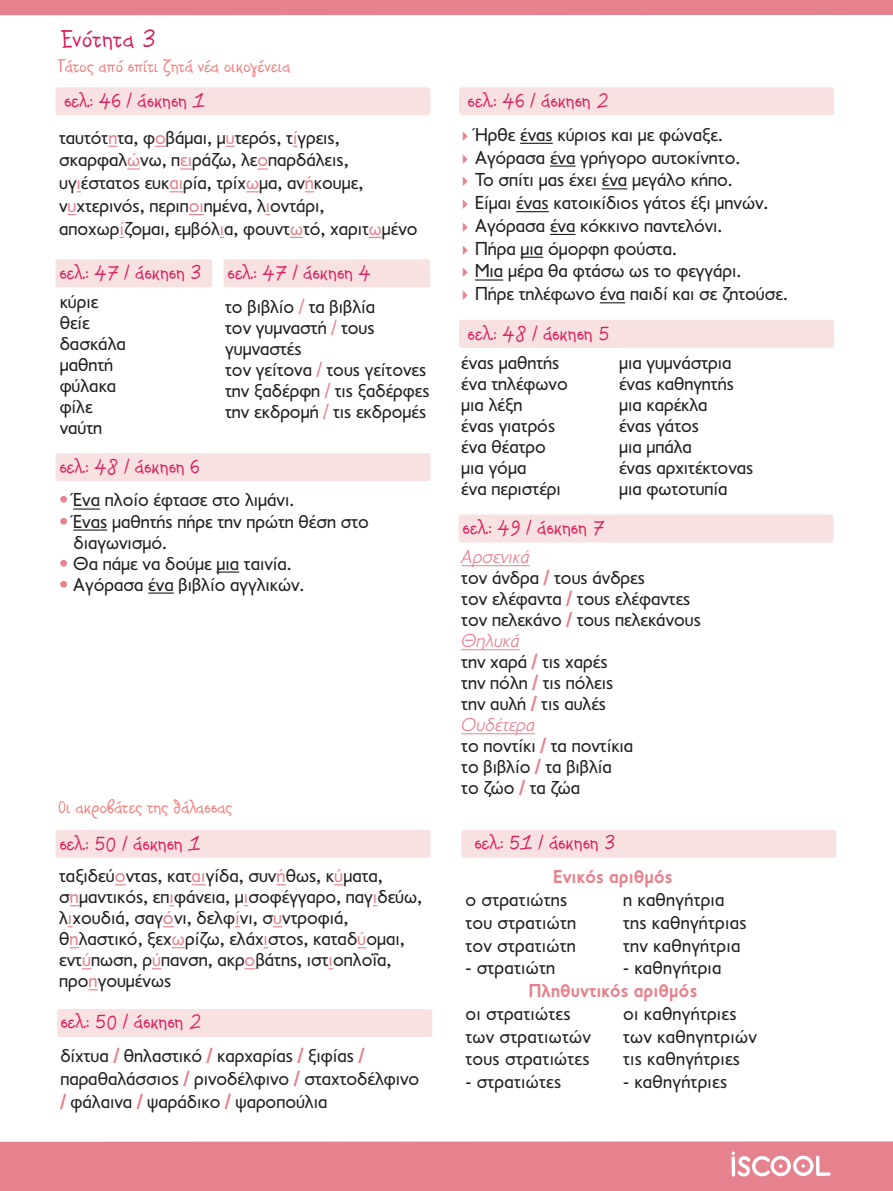
<style>
.page{position:relative;width:893px;height:1191px;background:#fff}
.page>*{position:absolute;margin:0;border:0;box-sizing:border-box;transform-origin:0 0}
.t1{font:27px "PF Kids Pro Grade Five";letter-spacing:.02em;color:#da1c5c}
.t2{font:21.6px "PF Kids Pro Grade Five";color:#da1c5c}
.t3{font:19.5px "PF Kids Pro Grade Five";color:#f37d7d}
.t4{font:19.05px/21px "PF Transport";color:#231f20}
.t5{font:700 19.05px "PF Transport";color:#e6828e}
.s1{color:#e6828e}
.s2{font-family:"PF Beau Sans Pro Bbook";font-size:13.5px;color:#e6828e}
.s3{font-weight:300;font-style:italic;color:#e6828e}
.s4{font-weight:700;color:#e6828e}
</style>
<div class="page">
<div style="left:57px;top:1009px;width:375px;height:28px;background:#f8e2e1;border-radius:3px"></div>
<div style="left:461px;top:829px;width:375px;height:28px;background:#f8e2e1;border-radius:3px"></div>
<div style="left:55px;top:87px;width:375px;height:28px;background:#f8e2e1;border-radius:3px"></div>
<div style="left:56px;top:453px;width:375px;height:28px;background:#f8e2e1;border-radius:3px"></div>
<div style="left:56px;top:829px;width:375px;height:28px;background:#f8e2e1;border-radius:3px"></div>
<div style="left:459px;top:514px;width:375px;height:28px;background:#f8e2e1;border-radius:3px"></div>
<div style="left:56px;top:259px;width:156px;height:28px;background:#f8e2e1;border-radius:2px"></div>
<div style="left:224px;top:259px;width:206px;height:28px;background:#f8e2e1;border-radius:2px"></div>
<div style="left:459px;top:87px;width:375px;height:28px;background:#f8e2e1;border-radius:3px"></div>
<div style="left:459px;top:320px;width:375px;height:28px;background:#f8e2e1;border-radius:3px"></div>
<div style="left:0;top:1141px;width:893px;height:50px;background:#e6828e"></div>
<svg style="left:731px;top:1151px;width:100px;height:26px"></svg>
<div style="left:0;top:0;width:893px;height:15px;background:#e6828e"></div>
<svg style="left:127px;top:168px;width:13px;height:2px"></svg>
<svg style="left:180px;top:168px;width:12px;height:2px"></svg>
<svg style="left:258px;top:168px;width:10px;height:2px"></svg>
<svg style="left:169px;top:191px;width:14px;height:1px"></svg>
<svg style="left:246px;top:191px;width:13px;height:1px"></svg>
<svg style="left:189px;top:214px;width:15px;height:1px"></svg>
<svg style="left:290px;top:237px;width:13px;height:1px"></svg>
<svg style="left:369px;top:237px;width:13px;height:1px"></svg>
<hr style="left:461px;top:565px;width:69px;height:1px;background:#e6828e">
<hr style="left:461px;top:649px;width:59px;height:1px;background:#e6828e">
<hr style="left:461px;top:733px;width:74px;height:1px;background:#e6828e">
<hr style="left:520px;top:143px;width:33px;height:1px;background:#231f20">
<hr style="left:550px;top:165px;width:25px;height:2px;background:#231f20">
<svg style="left:602px;top:188px;width:25px;height:1px"></svg>
<hr style="left:516px;top:211px;width:33px;height:1px;background:#231f20">
<svg style="left:550px;top:234px;width:25px;height:1px"></svg>
<svg style="left:521px;top:257px;width:22px;height:1px"></svg>
<svg style="left:475px;top:279px;width:28px;height:1px"></svg>
<svg style="left:600px;top:302px;width:25px;height:1px"></svg>
<svg style="left:73px;top:508px;width:27px;height:1px"></svg>
<hr style="left:73px;top:529px;width:34px;height:1px;background:#231f20">
<svg style="left:216px;top:571px;width:23px;height:1px"></svg>
<svg style="left:148px;top:592px;width:26px;height:1px"></svg>
<svg style="left:192px;top:884px;width:14px;height:1px"></svg>
<svg style="left:172px;top:947px;width:13px;height:1px"></svg>
<h1 class="t1" style="left:61px;top:17px;width:96px">Ενότητα 3</h1>
<p class="t3" style="left:58px;top:50px;width:233px">Γάτος από σπίτι ζητά νέα οικογένεια</p>
<p class="t2" style="left:64px;top:83px;width:142px">σελ.: 46 / άσκηση 1</p>
<p class="t2" style="left:468px;top:83px;width:142px">σελ.: 46 / άσκηση 2</p>
<p class="t4" style="left:59px;top:126px;width:360px;line-height:22.8px">ταυτότ<span class="s1">η</span>τα, φ<span class="s1">ο</span>βάµαι, µ<span class="s1">υ</span>τερός, τ<span class="s1">ί</span>γρεις, σκαρφαλ<span class="s1">ώ</span>νω, π<span class="s1">ει</span>ράζω, λε<span class="s1">ο</span>παρδάλεις, υγ<span class="s1">ι</span>έστατος ευκ<span class="s1">αι</span>ρία, τρίχ<span class="s1">ω</span>µα, αν<span class="s1">ή</span>κουµε, ν<span class="s1">υ</span>χτερινός, περιπ<span class="s1">οι</span>ηµένα, λ<span class="s1">ι</span>οντάρι, αποχωρ<span class="s1">ί</span>ζοµαι, εµβόλ<span class="s1">ι</span>α, φουντ<span class="s1">ω</span>τό, χαριτ<span class="s1">ω</span>µένο</p>
<p class="t2" style="left:60px;top:255px;width:313px">σελ.: 47 / άσκηση 3 σελ.: 47 / άσκηση 4</p>
<p class="t4" style="left:60px;top:291px;width:68px">κύριε θείε δασκάλα µαθητή φύλακα φίλε ναύτη</p>
<p class="t4" style="left:225px;top:296px;width:206px">το βιβλίο <span class="s1">/</span> τα βιβλία<br>τον γυµναστή <span class="s1">/</span> τους γυµναστές<br>τον γείτονα <span class="s1">/</span> τους γείτονες την ξαδέρφη <span class="s1">/</span> τις ξαδέρφες την εκδροµή <span class="s1">/</span> τις εκδροµές</p>
<p class="t2" style="left:60px;top:449px;width:142px">σελ.: 48 / άσκηση 6</p>
<p class="t4" style="left:59px;top:489px;width:236px"><span class="s1">•</span> Ένα πλοίο έφτασε στο λιµάνι.</p>
<p class="t4" style="left:73px;top:510px;width:297px;text-indent:-14px"><span class="s1">•</span> Ένας µαθητής πήρε την πρώτη θέση στο διαγωνισµό.</p>
<p class="t4" style="left:59px;top:552px;width:234px"><span class="s1">•</span> Θα πάµε να δούµε µια ταινία.</p>
<p class="t4" style="left:59px;top:573px;width:247px"><span class="s1">•</span> Αγόρασα ένα βιβλίο αγγλικών.</p>
<p class="t3" style="left:58px;top:791px;width:176px">Οι ακροβάτες της θάλασσας</p>
<p class="t2" style="left:60px;top:825px;width:142px">σελ.: 50 / άσκηση 1</p>
<p class="t4" style="left:461px;top:123px;width:328px;line-height:22.8px"><span class="s2">▶</span> Ήρθε ένας κύριος και µε φώναξε.<br><span class="s2">▶</span> Αγόρασα ένα γρήγορο αυτοκίνητο.<br><span class="s2">▶</span> Το σπίτι µας έχει ένα µεγάλο κήπο.<br><span class="s2">▶</span> Είµαι ένας κατοικίδιος γάτος έξι µηνών.<br><span class="s2">▶</span> Αγόρασα ένα κόκκινο παντελόνι.<br><span class="s2">▶</span> Πήρα µια όµορφη φούστα.<br><span class="s2">▶</span> Μια µέρα θα φτάσω ως το φεγγάρι.<br><span class="s2">▶</span> Πήρε τηλέφωνο ένα παιδί και σε ζητούσε.</p>
<p class="t2" style="left:468px;top:315px;width:143px">σελ.: 48 / άσκηση 5</p>
<p class="t4" style="left:461px;top:352px;width:100px">ένας µαθητής</p>
<p class="t4" style="left:619px;top:352px;width:114px">µια γυµνάστρια</p>
<p class="t4" style="left:461px;top:373px;width:108px">ένα τηλέφωνο</p>
<p class="t4" style="left:619px;top:373px;width:116px">ένας καθηγητής</p>
<p class="t4" style="left:461px;top:394px;width:63px">µια λέξη</p>
<p class="t4" style="left:619px;top:394px;width:90px">µια καρέκλα</p>
<p class="t4" style="left:461px;top:415px;width:95px">ένας γιατρός</p>
<p class="t4" style="left:619px;top:415px;width:82px">ένας γάτος</p>
<p class="t4" style="left:461px;top:436px;width:86px">ένα θέατρο</p>
<p class="t4" style="left:619px;top:436px;width:74px">µια µπάλα</p>
<p class="t4" style="left:461px;top:457px;width:67px">µια γόµα</p>
<p class="t4" style="left:619px;top:457px;width:136px">ένας αρχιτέκτονας</p>
<p class="t4" style="left:461px;top:478px;width:101px">ένα περιστέρι</p>
<p class="t4" style="left:619px;top:478px;width:110px">µια φωτοτυπία</p>
<p class="t2" style="left:463px;top:510px;width:143px">σελ.: 49 / άσκηση 7</p>
<p class="t4" style="left:461px;top:546px;width:241px"><span class="s3">Αρσενικά<br></span>τον άνδρα <span class="s4">/</span> τους άνδρες<br>τον ελέφαντα <span class="s4">/</span> τους ελέφαντες τον πελεκάνο <span class="s4">/</span> τους πελεκάνους<br><span class="s3">Θηλυκά<br></span>την χαρά <span class="s4">/</span> τις χαρές<br>την πόλη <span class="s4">/</span> τις πόλεις<br>την αυλή <span class="s4">/</span> τις αυλές<br><span class="s3">Ουδέτερα<br></span>το ποντίκι <span class="s4">/</span> τα ποντίκια<br>το βιβλίο <span class="s4">/</span> τα βιβλία<br>το ζώο <span class="s4">/</span> τα ζώα</p>
<p class="t2" style="left:474px;top:824px;width:142px">σελ.: 51 / άσκηση 3</p>
<p class="t4" style="left:59px;top:865px;width:364px">ταξιδεύ<span class="s1">ο</span>ντας, κατ<span class="s1">αι</span>γίδα, συν<span class="s1">ή</span>θως, κ<span class="s1">ύ</span>µατα, σ<span class="s1">η</span>µαντικός, επ<span class="s1">ι</span>φάνεια, µ<span class="s1">ι</span>σοφέγγαρο, παγ<span class="s1">ι</span>δεύω, λ<span class="s1">ι</span>χουδιά, σαγ<span class="s1">ό</span>νι, δελφ<span class="s1">ί</span>νι, σ<span class="s1">υ</span>ντροφιά, θ<span class="s1">η</span>λαστικό, ξεχ<span class="s1">ω</span>ρίζω, ελάχ<span class="s1">ι</span>στος, καταδ<span class="s1">ύ</span>οµαι, εντ<span class="s1">ύ</span>πωση, ρ<span class="s1">ύ</span>πανση, ακρ<span class="s1">ο</span>βάτης, ιστ<span class="s1">ι</span>οπλοΐα, προ<span class="s1">η</span>γουµένως</p>
<p class="t5" style="left:553px;top:865px;width:121px">Ενικός αριθµός</p>
<p class="t4" style="left:465px;top:889px;width:104px">ο στρατιώτης</p>
<p class="t4" style="left:623px;top:889px;width:103px">η καθηγήτρια</p>
<p class="t4" style="left:465px;top:912px;width:112px">του στρατιώτη</p>
<p class="t4" style="left:623px;top:912px;width:125px">της καθηγήτριας</p>
<p class="t4" style="left:465px;top:934px;width:112px">τον στρατιώτη</p>
<p class="t4" style="left:623px;top:934px;width:119px">την καθηγήτρια</p>
<p class="t4" style="left:465px;top:957px;width:91px">- στρατιώτη</p>
<p class="t4" style="left:623px;top:957px;width:100px">- καθηγήτρια</p>
<p class="t5" style="left:528px;top:979px;width:170px">Πληθυντικός αριθµός</p>
<p class="t4" style="left:465px;top:1003px;width:107px">οι στρατιώτες</p>
<p class="t4" style="left:623px;top:1003px;width:115px">οι καθηγήτριες</p>
<p class="t4" style="left:465px;top:1025px;width:127px">των στρατιωτών</p>
<p class="t4" style="left:623px;top:1025px;width:135px">των καθηγητριών</p>
<p class="t4" style="left:465px;top:1048px;width:126px">τους στρατιώτες</p>
<p class="t4" style="left:623px;top:1048px;width:119px">τις καθηγήτριες</p>
<p class="t4" style="left:465px;top:1071px;width:97px">- στρατιώτες</p>
<p class="t4" style="left:623px;top:1071px;width:106px">- καθηγήτριες</p>
<p class="t2" style="left:60px;top:1003px;width:142px">σελ.: 50 / άσκηση 2</p>
<p class="t4" style="left:60px;top:1044px;width:360px;line-height:22.8px">δίχτυα <span class="s4">/</span> θηλαστικό <span class="s4">/</span> καρχαρίας <span class="s4">/</span> ξιφίας <span class="s4">/ </span>παραθαλάσσιος <span class="s4">/</span> ρινοδέλφινο <span class="s4">/</span> σταχτοδέλφινο <span class="s4">/</span> φάλαινα <span class="s4">/</span> ψαράδικο <span class="s4">/</span> ψαροπούλια</p>
</div>
